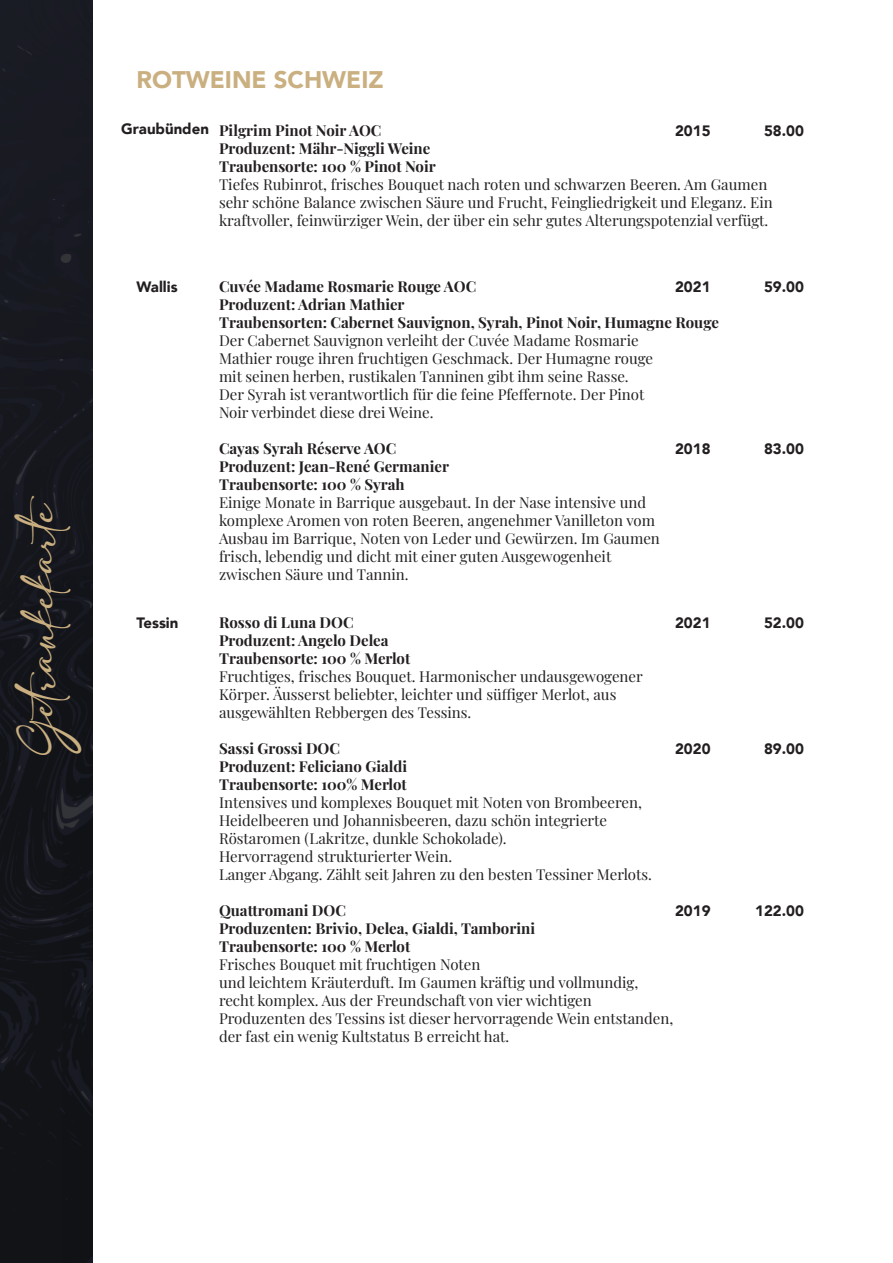
<style>
.page{position:relative;width:893px;height:1263px;background:#fff}
.page>*{position:absolute;margin:0;border:0;box-sizing:border-box;transform-origin:0 0}
.t1{font:31.5px "adelia";color:#caaf80}
.t2{font:900 24px "Avenir";color:#caaf80}
.t3{font:15px/18px "Playfair Display";color:#231f20}
.t4{font:700 15px/18px "Playfair Display";color:#231f20}
.t5{font:900 15px "Avenir";color:#231f20}
</style>
<div class="page">
<div style="left:0;top:0;width:92px;height:1263px;background:#15171d"></div>
<h1 class="t1" style="left:25px;top:755px;width:276px;rotate:-90deg">Getrankekarte</h1>
<h2 class="t2" style="left:136px;top:59px;width:249px">ROTWEINE SCHWEIZ</h2>
<p class="t4" style="left:219px;top:120px;width:164px">Pilgrim Pinot Noir AOC</p>
<p class="t5" style="left:675px;top:118px;width:37px">2015</p>
<p class="t5" style="left:764px;top:118px;width:41px">58.00</p>
<p class="t4" style="left:219px;top:138px;width:218px">Produzent: Mähr-Niggli Weine<br>Traubensorte: 100 % Pinot Noir</p>
<p class="t3" style="left:219px;top:174px;width:555px">Tiefes Rubinrot, frisches Bouquet nach roten und schwarzen Beeren. Am Gaumen sehr schöne Balance zwischen Säure und Frucht, Feingliedrigkeit und Eleganz. Ein kraftvoller, feinwürziger Wein, der über ein sehr gutes Alterungspotenzial verfügt.</p>
<p class="t5" style="left:121px;top:116px;width:89px">Graubünden</p>
<p class="t5" style="left:136px;top:274px;width:43px">Wallis</p>
<p class="t4" style="left:219px;top:276px;width:259px">Cuvée Madame Rosmarie Rouge AOC</p>
<p class="t5" style="left:675px;top:274px;width:37px">2021</p>
<p class="t5" style="left:764px;top:274px;width:41px">59.00</p>
<p class="t4" style="left:219px;top:294px;width:501px">Produzent: Adrian Mathier<br>Traubensorten: Cabernet Sauvignon, Syrah, Pinot Noir, Humagne Rouge</p>
<p class="t3" style="left:219px;top:330px;width:436px">Der Cabernet Sauvignon verleiht der Cuvée Madame Rosmarie Mathier rouge ihren fruchtigen Geschmack. Der Humagne rouge mit seinen herben, rustikalen Tanninen gibt ihm seine Rasse.<br>Der Syrah ist verantwortlich für die feine Pfeffernote. Der Pinot Noir verbindet diese drei Weine.</p>
<p class="t4" style="left:219px;top:438px;width:179px">Cayas Syrah Réserve AOC</p>
<p class="t5" style="left:675px;top:436px;width:37px">2018</p>
<p class="t5" style="left:764px;top:436px;width:41px">83.00</p>
<p class="t4" style="left:219px;top:456px;width:231px">Produzent: Jean-René Germanier<br>Traubensorte: 100 % Syrah</p>
<p class="t3" style="left:219px;top:492px;width:442px">Einige Monate in Barrique ausgebaut. In der Nase intensive und komplexe Aromen von roten Beeren, angenehmer Vanilleton vom Ausbau im Barrique, Noten von Leder und Gewürzen. Im Gaumen frisch, lebendig und dicht mit einer guten Ausgewogenheit zwischen Säure und Tannin.</p>
<p class="t5" style="left:136px;top:610px;width:43px">Tessin</p>
<p class="t4" style="left:219px;top:612px;width:136px">Rosso di Luna DOC</p>
<p class="t5" style="left:675px;top:610px;width:37px">2021</p>
<p class="t5" style="left:764px;top:610px;width:41px">52.00</p>
<p class="t4" style="left:219px;top:630px;width:193px">Produzent: Angelo Delea<br>Traubensorte: 100 % Merlot</p>
<p class="t3" style="left:219px;top:666px;width:425px">Fruchtiges, frisches Bouquet. Harmonischer undausgewogener<br>Körper. Äusserst beliebter, leichter und süffiger Merlot, aus ausgewählten Rebbergen des Tessins.</p>
<p class="t4" style="left:219px;top:738px;width:123px">Sassi Grossi DOC</p>
<p class="t5" style="left:675px;top:736px;width:37px">2020</p>
<p class="t5" style="left:764px;top:736px;width:41px">89.00</p>
<p class="t4" style="left:219px;top:756px;width:190px">Produzent: Feliciano Gialdi<br>Traubensorte: 100% Merlot</p>
<p class="t3" style="left:219px;top:792px;width:434px">Intensives und komplexes Bouquet mit Noten von Brombeeren, Heidelbeeren und Johannisbeeren, dazu schön integrierte Röstaromen (Lakritze, dunkle Schokolade).<br>Hervorragend strukturierter Wein.<br>Langer Abgang. Zählt seit Jahren zu den besten Tessiner Merlots.</p>
<p class="t4" style="left:219px;top:900px;width:129px">Quattromani DOC</p>
<p class="t5" style="left:675px;top:898px;width:37px">2019</p>
<p class="t5" style="left:755px;top:898px;width:50px">122.00</p>
<p class="t4" style="left:219px;top:918px;width:318px">Produzenten: Brivio, Delea, Gialdi, Tamborini<br>Traubensorte: 100 % Merlot</p>
<p class="t3" style="left:219px;top:954px;width:456px">Frisches Bouquet mit fruchtigen Noten<br>und leichtem Kräuterduft. Im Gaumen kräftig und vollmundig, recht komplex. Aus der Freundschaft von vier wichtigen Produzenten des Tessins ist dieser hervorragende Wein entstanden, der fast ein wenig Kultstatus B erreicht hat.</p>
</div>
